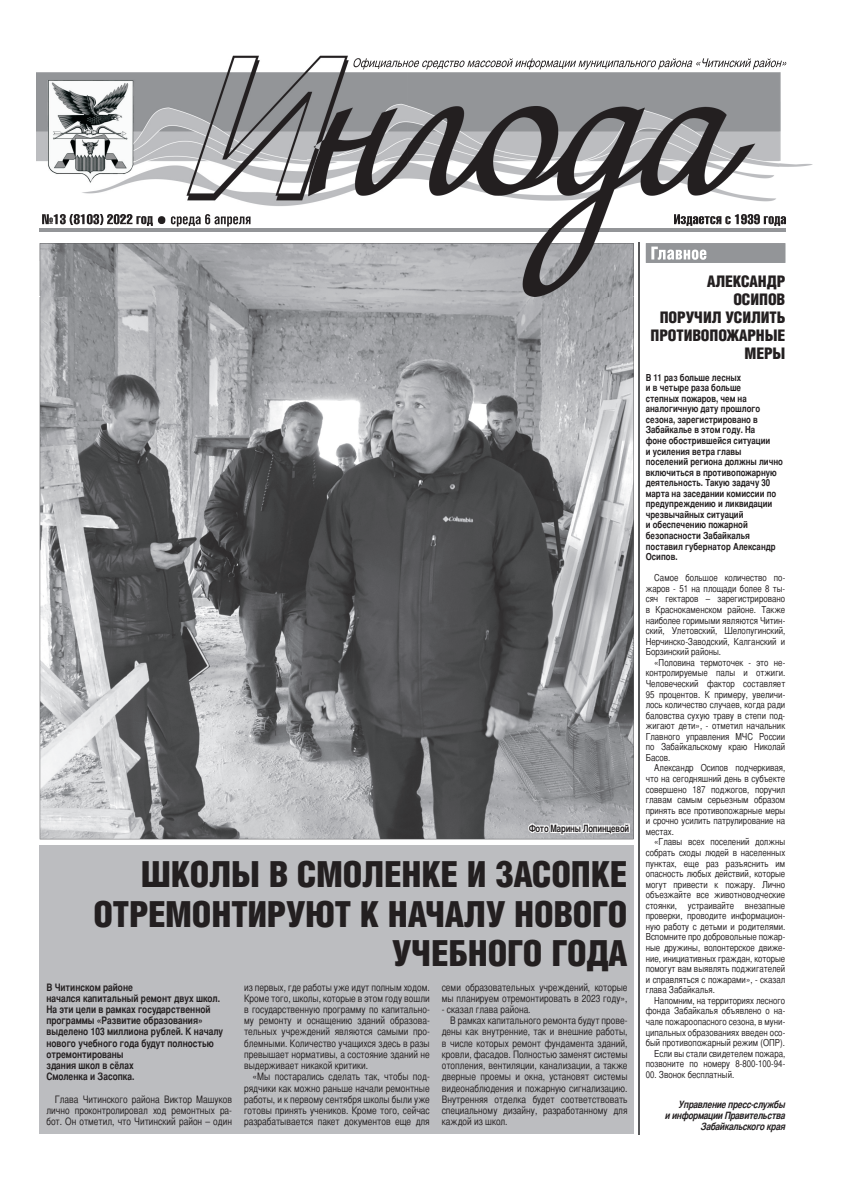
<style>
.page{position:relative;width:842px;height:1191px;background:#fff}
.page>*{position:absolute;margin:0;border:0;box-sizing:border-box;transform-origin:0 0}
.t1{font:900 36px/39.6px "Helios Cond";letter-spacing:-.01em;color:#231f20;text-align:right}
.t2{font:900 16px/18px "Helios Cond";letter-spacing:-.01em;color:#231f20;text-align:right}
.t3{font:10.2px/11.2px "Bastion C";color:#231f20;text-align:justify}
.t4{font:700 10.2px/11.2px "Bastion C";color:#231f20}
.t5{font:italic 700 10px/11px "Bastion C";letter-spacing:-.02em;color:#231f20;text-align:right}
.t6{font:700 10px "Bastion C";letter-spacing:-.02em;color:#231f20;scale:.95 1}
.t7{font:9.6px/10.6px "Bastion C";color:#231f20;text-align:justify}
.t8{font:700 9.6px/10.6px "Bastion C";color:#231f20}
</style>
<div class="page">
<div style="left:40px;top:845px;width:594px;height:288px;background:#bcbdc0"></div>
<hr style="left:638px;top:243px;width:1px;height:891px;background:#57585a">
<svg style="left:527px;top:839px;width:104px;height:1px"></svg>
<svg style="left:40px;top:296px;width:594px;height:543px;background:#868789"></svg>
<img style="left:36px;top:56px;width:743px;height:206px">
<img style="left:779px;top:72px;width:34px;height:191px">
<img style="left:39px;top:262px;width:1px;height:34px">
<img style="left:639px;top:262px;width:7px;height:34px">
<img style="left:42px;top:214px;width:111px;height:12px">
<img style="left:171px;top:214px;width:80px;height:12px">
<hr style="left:40px;top:228px;width:745px;height:3px;background:#939598">
<img style="left:352px;top:58px;width:435px;height:12px">
<img style="left:674px;top:214px;width:112px;height:12px">
<div style="left:646px;top:243px;width:139px;height:20px;background:#939598"></div>
<img style="left:651px;top:246px;width:55px;height:14px">
<svg style="left:153px;top:216px;width:14px;height:9px"></svg>
<img style="left:638px;top:243px;width:1px;height:19px">
<img style="left:40px;top:243px;width:594px;height:53px">
<p class="t6" style="left:529px;top:822px;width:107px">Фото Марины Лопинцевой</p>
<h1 class="t1" style="left:94px;top:854px;width:535px">ШКОЛЫ В СМОЛЕНКЕ И ЗАСОПКЕ<br>ОТРЕМОНТИРУЮТ К НАЧАЛУ НОВОГО<br>УЧЕБНОГО ГОДА</h1>
<p class="t4" style="left:46px;top:981px;width:178px">В Читинском районе<br>начался капитальный ремонт двух школ.<br>На эти цели в рамках государственной программы «Развитие образования» выделено 103 миллиона рублей. К началу нового учебного года будут полностью отремонтированы<br>здания школ в сёлах<br>Смоленка и Засопка.</p>
<p class="t3" style="left:46px;top:1093px;width:187px;text-indent:9px">Глава Читинского района Виктор Машуков лично проконтролировал ход ремонтных ра&shy;бот. Он отметил, что Читинский район – один</p>
<p class="t3" style="left:244px;top:981px;width:187px">из первых, где работы уже идут полным ходом.<br>Кроме того, школы, которые в этом году вошли в государственную программу по капитально&shy;му ремонту и оснащению зданий образова&shy;тельных учреждений являются самыми про&shy;блемными. Количество учащихся здесь в разы превышает нормативы, а состояние зданий не выдерживает никакой критики.</p>
<p class="t3" style="left:244px;top:1071px;width:187px;text-indent:9px">«Мы постарались сделать так, чтобы под&shy;рядчики как можно раньше начали ремонтные работы, и к первому сентября школы были уже готовы принять учеников. Кроме того, сейчас разрабатывается пакет документов еще для</p>
<p class="t3" style="left:442px;top:981px;width:187px">семи образовательных учреждений, которые мы планируем отремонтировать в 2023 году»,</p>
<p class="t3" style="left:442px;top:1003px;width:90px">- сказал глава района.</p>
<p class="t3" style="left:450px;top:1015px;width:179px">В рамках капитального ремонта будут прове-</p>
<p class="t3" style="left:442px;top:1026px;width:187px">дены как внутренние, так и внешние работы,</p>
<p class="t3" style="left:442px;top:1037px;width:187px">в числе которых ремонт фундамента зданий,</p>
<p class="t3" style="left:442px;top:1048px;width:187px">кровли, фасадов. Полностью заменят системы</p>
<p class="t3" style="left:442px;top:1060px;width:187px">отопления, вентиляции, канализации, а также</p>
<p class="t3" style="left:442px;top:1071px;width:187px">дверные проемы и окна, установят системы</p>
<p class="t3" style="left:442px;top:1082px;width:187px">видеонаблюдения и пожарную сигнализацию.</p>
<p class="t3" style="left:442px;top:1093px;width:187px">Внутренняя отделка будет соответствовать</p>
<p class="t3" style="left:442px;top:1104px;width:187px">специальному дизайну, разработанному для</p>
<p class="t3" style="left:442px;top:1116px;width:67px">каждой из школ.</p>
<h2 class="t2" style="left:650px;top:272px;width:136px">АЛЕКСАНДР<br>ОСИПОВ<br>ПОРУЧИЛ УСИЛИТЬ<br>ПРОТИВОПОЖАРНЫЕ<br>МЕРЫ</h2>
<p class="t8" style="left:646px;top:372px;width:139px">В 11 раз больше лесных<br>и в четыре раза больше<br>степных пожаров, чем на аналогичную дату прошлого сезона, зарегистрировано в<br>Забайкалье в этом году. На<br>фоне обострившейся ситуации<br>и усиления ветра главы поселений региона должны лично включиться в противопожарную деятельность. Такую задачу 30 марта на заседании комиссии по предупреждению и ликвидации чрезвычайных ситуаций<br>и обеспечению пожарной безопасности Забайкалья поставил губернатор Александр<br>Осипов.</p>
<p class="t7" style="left:646px;top:572px;width:141px;text-indent:9px">Самое большое количество по&shy;жаров - 51 на площади более 8 ты&shy;сяч гектаров – зарегистрировано в Краснокаменском районе. Также наиболее горимыми являются Читин&shy;ский, Улетовский, Шелопугинский, Нерчинско-Заводский, Калганский и Борзинский районы.</p>
<p class="t7" style="left:646px;top:657px;width:141px;text-indent:9px">«Половина термоточек - это не&shy;контролируемые палы и отжиги.<br>Человеческий фактор составляет 95 процентов. К примеру, увеличи&shy;лось количество случаев, когда ради баловства сухую траву в степи под&shy;жигают дети», - отметил начальник Главного управления МЧС России по Забайкальскому краю Николай Басов.</p>
<p class="t7" style="left:646px;top:763px;width:141px;text-indent:9px">Александр Осипов подчеркивая, что на сегодняшний день в субъекте совершено 187 поджогов, поручил главам самым серьезным образом принять все противопожарные меры и срочно усилить патрулирование на местах.</p>
<p class="t7" style="left:646px;top:836px;width:141px;text-indent:9px">«Главы всех поселений должны собрать сходы людей в населенных пунктах, еще раз разъяснить им опасность любых действий, которые могут привести к пожару. Лично объезжайте все животноводческие стоянки, устраивайте внезапные проверки, проводите информацион&shy;ную работу с детьми и родителями.<br>Вспомните про добровольные пожар&shy;ные дружины, волонтерское движе&shy;ние, инициативных граждан, которые помогут вам выявлять поджигателей и справляться с пожарами», - сказал глава Забайкалья.</p>
<p class="t7" style="left:646px;top:995px;width:141px;text-align:right">Напомним, на территориях лесного фонда Забайкалья объявлено о на&shy;чале пожароопасного сезона, в муни&shy;ципальных образованиях введен осо&shy;бый противопожарный режим (ОПР).<br>Если вы стали свидетелем пожара, позвоните по номеру 8-800-100-94-</p>
<p class="t7" style="left:646px;top:1069px;width:90px">00. Звонок бесплатный.</p>
<p class="t5" style="left:665px;top:1098px;width:122px">Управление пресс-службы<br>и информации Правительства<br>Забайкальского края</p>
</div>
